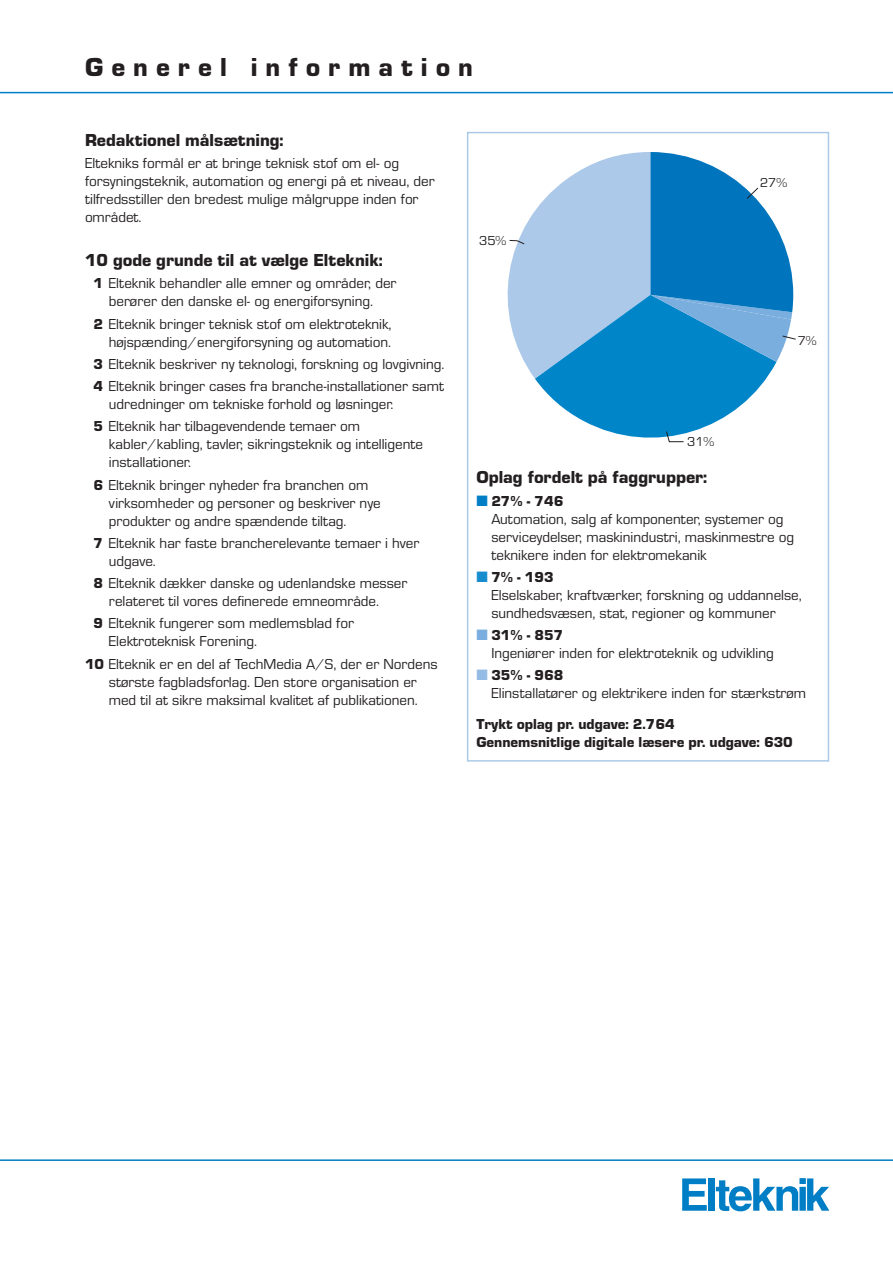
<style>
.page{position:relative;width:893px;height:1263px;background:#fff}
.page>*{position:absolute;margin:0;border:0;box-sizing:border-box;transform-origin:0 0}
.t1{font:27px "Eurostile Black DTC";letter-spacing:.3em;color:#231f20}
.t2{font:18px "Eurostile Black DTC";color:#231f20}
.t3{font:15px/18px "Eurostile Roman DTC";color:#231f20}
.t4{font:15px "Eurostile Black DTC";color:#231f20}
.t5{font:13.35px "Eurostile Roman DTC";color:#231f20}
.s1{font-family:"Eurostile Black DTC"}
.s2{color:#007ec5}
.s3{color:#178dce}
.s4{color:#79aede}
.s5{color:#94bbe3}
</style>
<div class="page">
<hr style="left:0;top:92px;width:893px;height:1px;background:#007ec5">
<hr style="left:0;top:1159px;width:893px;height:2px;background:#007ec5">
<svg style="left:682px;top:1178px;width:25px;height:33px"></svg>
<div style="left:708px;top:1178px;width:6px;height:33px;background:#007ec5"></div>
<svg style="left:716px;top:1178px;width:113px;height:33px"></svg>
<svg style="left:507px;top:152px;width:289px;height:291px"></svg>
<div style="left:467px;top:132px;width:362px;height:630px;border:2px solid #acc9e9"></div>
<h1 class="t1" style="left:85px;top:52px;width:389px">Generel information</h1>
<p class="t2" style="left:85px;top:130px;width:200px">Redaktionel målsætning:</p>
<p class="t3" style="left:85px;top:154px;width:351px">Eltekniks formål er at bringe teknisk stof om el- og forsyningsteknik, automation og energi på et niveau, der</p>
<p class="t3" style="left:85px;top:190px;width:335px">tilfredsstiller den bredest mulige målgruppe inden for området.</p>
<p class="t2" style="left:85px;top:250px;width:299px">10 gode grunde til at vælge Elteknik:</p>
<p class="t3" style="left:93px;top:274px;width:305px;text-align:center"><span class="s1">1</span> Elteknik behandler alle emner og områder, der berører den danske el- og energiforsyning.</p>
<p class="t3" style="left:93px;top:315px;width:300px;text-align:right"><span class="s1">2</span> Elteknik bringer teknisk stof om elektroteknik, højspænding/energiforsyning og automation.</p>
<p class="t3" style="left:93px;top:355px;width:352px"><span class="s1">3</span> Elteknik beskriver ny teknologi, forskning og lovgivning.</p>
<p class="t3" style="left:109px;top:377px;width:337px;text-indent:-15px"><span class="s1">4</span> Elteknik bringer cases fra branche-installationer samt udredninger om tekniske forhold og løsninger.</p>
<p class="t3" style="left:109px;top:417px;width:316px;text-indent:-15px"><span class="s1">5</span> Elteknik har tilbagevendende temaer om kabler/kabling, tavler, sikringsteknik og intelligente installationer.</p>
<p class="t3" style="left:109px;top:476px;width:273px;text-indent:-15px"><span class="s1">6</span> Elteknik bringer nyheder fra branchen om virksomheder og personer og beskriver nye produkter og andre spændende tiltag.</p>
<p class="t3" style="left:109px;top:534px;width:312px;text-indent:-15px"><span class="s1">7</span> Elteknik har faste brancherelevante temaer i hver udgave.</p>
<p class="t3" style="left:109px;top:574px;width:300px;text-indent:-15px"><span class="s1">8</span> Elteknik dækker danske og udenlandske messer relateret til vores definerede emneområde.</p>
<p class="t3" style="left:109px;top:614px;width:247px;text-indent:-15px"><span class="s1">9</span> Elteknik fungerer som medlemsblad for<br>Elektroteknisk Forening.</p>
<p class="t3" style="left:85px;top:655px;width:354px;text-align:center"><span class="s1">10</span> Elteknik er en del af TechMedia A/S, der er Nordens største fagbladsforlag. Den store organisation er<br>med til at sikre maksimal kvalitet af publikationen.</p>
<p class="t5" style="left:479px;top:234px;width:28px">35%</p>
<p class="t5" style="left:760px;top:175px;width:28px">27%</p>
<p class="t5" style="left:687px;top:435px;width:28px">31%</p>
<p class="t5" style="left:798px;top:334px;width:20px">7%</p>
<p class="t2" style="left:476px;top:467px;width:232px">Oplag fordelt på faggrupper:</p>
<p class="t3" style="left:491px;top:492px;width:304px;text-indent:-15px"><span class="s2">■</span> <span class="s1">27% - 746<br></span>Automation, salg af komponenter, systemer og serviceydelser, maskinindustri, maskinmestre og teknikere inden for elektromekanik</p>
<p class="t3" style="left:491px;top:568px;width:312px;text-indent:-15px"><span class="s3">■</span> <span class="s1">7% - 193<br></span>Elselskaber, kraftværker, forskning og uddannelse, sundhedsvæsen, stat, regioner og kommuner</p>
<p class="t3" style="left:491px;top:626px;width:284px;text-indent:-15px"><span class="s4">■</span> <span class="s1">31% - 857<br></span>Ingeniører inden for elektroteknik og udvikling</p>
<p class="t3" style="left:491px;top:666px;width:316px;text-indent:-15px"><span class="s5">■</span> <span class="s1">35% - 968<br></span>Elinstallatører og elektrikere inden for stærkstrøm</p>
<p class="t4" style="left:476px;top:716px;width:200px">Trykt oplag pr. udgave: 2.764</p>
<p class="t4" style="left:476px;top:734px;width:318px">Gennemsnitlige digitale læsere pr. udgave: 630</p>
</div>
